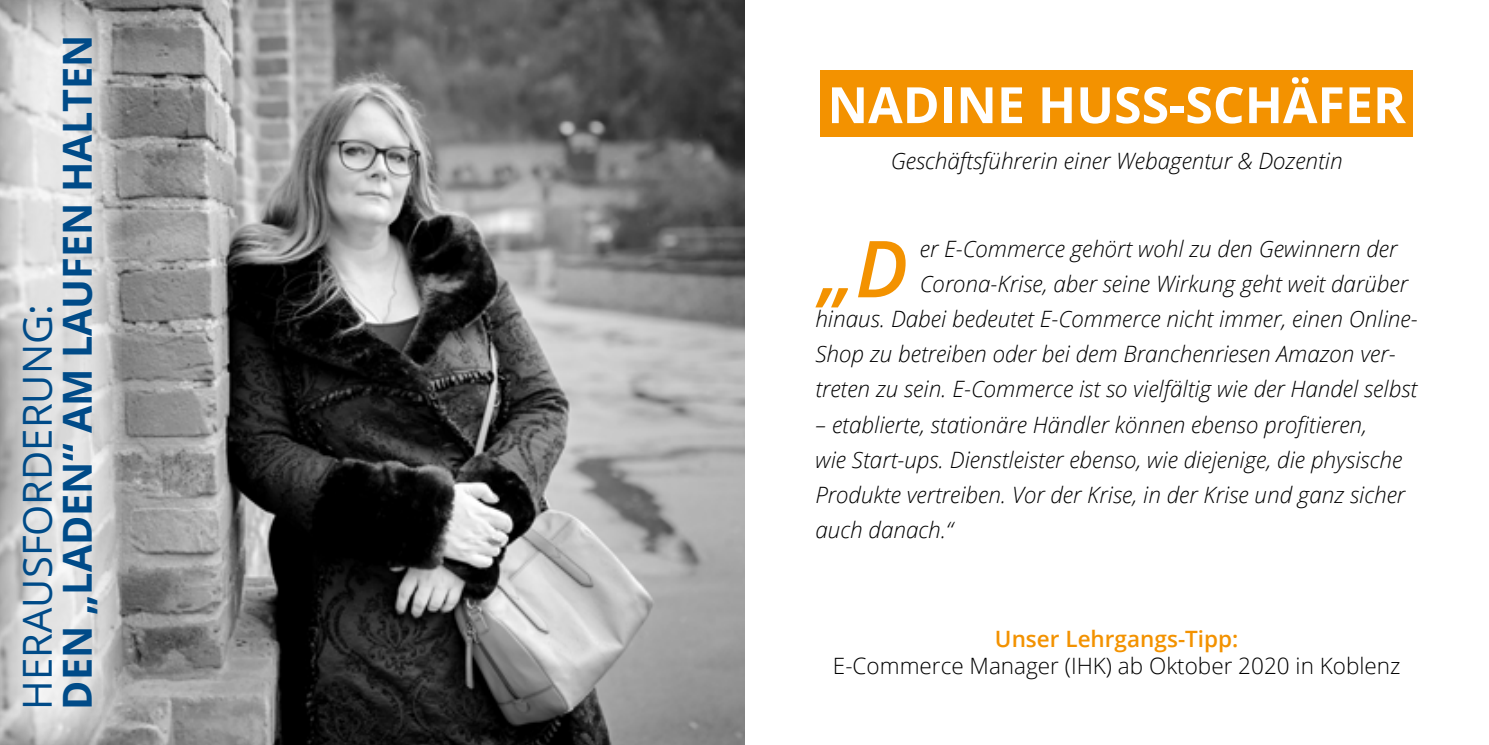
<style>
.page{position:relative;width:1489px;height:745px;background:#fff}
.page>*{position:absolute;margin:0;border:0;box-sizing:border-box;transform-origin:0 0}
.t1{font:italic 600 78.5px "Open Sans";color:#f39200}
.t2{font:700 50px "Open Sans";color:#fff}
.t3{font:700 40px "Open Sans";color:#004b88}
.t4{font:40px "Open Sans";color:#004b88}
.t5{font:italic 300 22.5px/35px "Open Sans";color:#000}
.t6{font:300 22.5px "Open Sans";color:#000}
.t7{font:600 22.5px "Open Sans";color:#f39200}
</style>
<div class="page">
<div style="left:820px;top:71px;width:592px;height:66px;background:#f39200"></div>
<img style="left:122px;top:0;width:622px;height:744px">
<svg style="left:0;top:0;width:122px;height:744px;background:#d0d0d0"></svg>
<h3 class="t4" style="left:10px;top:709px;width:406px;rotate:-90deg">HERAUSFORDERUNG:</h3>
<h3 class="t3" style="left:49px;top:709px;width:676px;rotate:-90deg">DEN „LADEN“ AM LAUFEN HALTEN</h3>
<h2 class="t2" style="left:827px;top:70px;width:580px">NADINE HUSS-SCHÄFER</h2>
<p class="t5" style="left:890px;top:142px;width:453px">Geschäftsführerin einer Webagentur &amp; Dozentin</p>
<h1 class="t1" style="left:819px;top:215px;width:90px">„D</h1>
<p class="t5" style="left:919px;top:230px;width:479px">er E-Commerce gehört wohl zu den Gewinnern der</p>
<p class="t5" style="left:919px;top:265px;width:489px">Corona-Krise, aber seine Wirkung geht weit darüber</p>
<p class="t5" style="left:815px;top:301px;width:602px">hinaus. Dabei bedeutet E-Commerce nicht immer, einen Online-</p>
<p class="t5" style="left:815px;top:336px;width:581px">Shop zu betreiben oder bei dem Branchenriesen Amazon ver-</p>
<p class="t5" style="left:815px;top:371px;width:603px">treten zu sein. E-Commerce ist so vielfältig wie der Handel selbst</p>
<p class="t5" style="left:815px;top:406px;width:591px">– etablierte, stationäre Händler können ebenso profitieren,<br>wie Start-ups. Dienstleister ebenso, wie diejenige, die physische Produkte vertreiben. Vor der Krise, in der Krise und ganz sicher auch danach.“</p>
<p class="t7" style="left:994px;top:622px;width:245px">Unser Lehrgangs-Tipp:</p>
<p class="t6" style="left:833px;top:649px;width:569px">E-Commerce Manager (IHK) ab Oktober 2020 in Koblenz</p>
</div>
